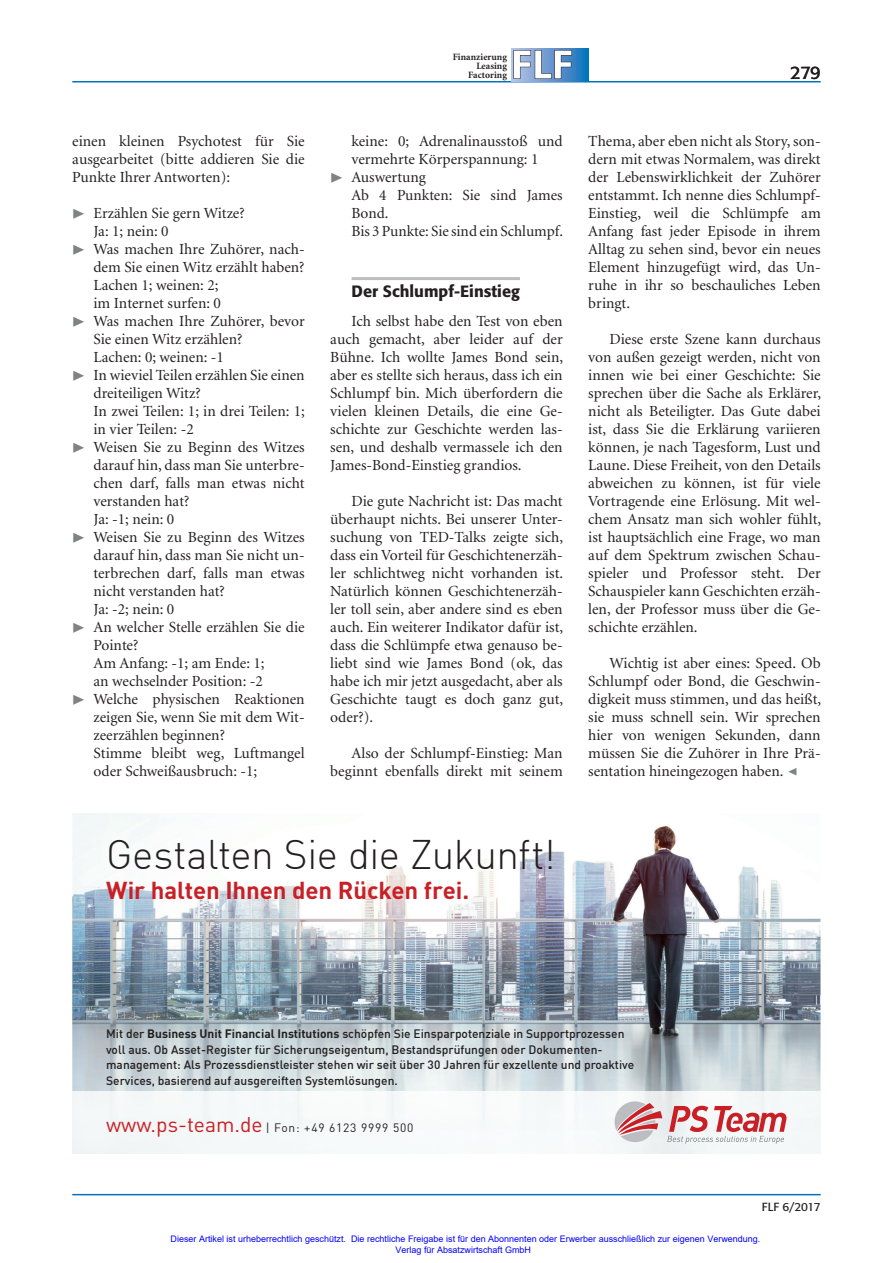
<style>
.page{position:relative;width:893px;height:1263px;background:#fff}
.page>*{position:absolute;margin:0;border:0;box-sizing:border-box;transform-origin:0 0}
.t1{font:300 40.5px "DIN";letter-spacing:-.015em;color:#231f20}
.t2{font:700 24px "DIN";letter-spacing:-.005em;color:#c82026}
.t3{font:18px "Formata";color:#231f20}
.t4{font:500 16.2px "Formata";color:#231f20}
.t5{font:15.45px/18px "Minion";color:#231f20}
.t6{font:500 12px/15.8px "DIN";color:#231f20}
.t7{font:12px "DIN";letter-spacing:.065em;color:#231f20}
.t8{font:11.7px "Formata";letter-spacing:-.02em;color:#231f20}
.t9{font:700 9.6px/9px "Minion";letter-spacing:.005em;color:#231f20;text-align:right}
.t10{font:9px/10.8px "Arial";color:#00f;text-align:center}
.s1{color:#808285}
.s2{font-weight:700}
.s3{font-size:21px;color:#c82026}
</style>
<div class="page">
<hr style="left:72px;top:1194px;width:749px;height:1px;background:#0073bc">
<hr style="left:72px;top:81px;width:749px;height:1px;background:#0073bc">
<hr style="left:352px;top:277px;width:168px;height:3px;background:#bcbdc0">
<img style="left:72px;top:813px;width:748px;height:278px">
<svg style="left:615px;top:1101px;width:171px;height:43px"></svg>
<svg style="left:511px;top:48px;width:77px;height:33px"></svg>
<svg style="left:513px;top:50px;width:59px;height:29px"></svg>
<p class="t5" style="left:72px;top:132px;width:234px;text-align:justify">einen kleinen Psychotest für Sie ausgearbeitet (bitte addieren Sie die Punkte Ihrer Antworten):</p>
<p class="t5" style="left:94px;top:204px;width:153px;text-indent:-21px"><span class="s1">◆</span> Erzählen Sie gern Witze?<br>Ja: 1; nein: 0</p>
<p class="t5" style="left:94px;top:240px;width:213px;text-indent:-21px"><span class="s1">◆</span> Was machen Ihre Zuhörer, nach&shy;dem Sie einen Witz erzählt haben?<br>Lachen 1; weinen: 2;<br>im Internet surfen: 0</p>
<p class="t5" style="left:94px;top:312px;width:213px;text-indent:-21px"><span class="s1">◆</span> Was machen Ihre Zuhörer, bevor<br>Sie einen Witz erzählen?<br>Lachen: 0; weinen: -1</p>
<p class="t5" style="left:94px;top:366px;width:213px;text-indent:-21px"><span class="s1">◆</span> In wieviel Teilen erzählen Sie einen dreiteiligen Witz?<br>In zwei Teilen: 1; in drei Teilen: 1; in vier Teilen: -2</p>
<p class="t5" style="left:94px;top:438px;width:213px;text-indent:-21px"><span class="s1">◆</span> Weisen Sie zu Beginn des Witzes darauf hin, dass man Sie unterbre&shy;chen darf, falls man etwas nicht verstanden hat?<br>Ja: -1; nein: 0</p>
<p class="t5" style="left:94px;top:528px;width:213px;text-indent:-21px"><span class="s1">◆</span> Weisen Sie zu Beginn des Witzes darauf hin, dass man Sie nicht un&shy;terbrechen darf, falls man etwas nicht verstanden hat?<br>Ja: -2; nein: 0</p>
<p class="t5" style="left:94px;top:618px;width:213px;text-indent:-21px"><span class="s1">◆</span> An welcher Stelle erzählen Sie die<br>Pointe?<br>Am Anfang: -1; am Ende: 1;<br>an wechselnder Position: -2</p>
<p class="t5" style="left:94px;top:690px;width:213px;text-indent:-21px"><span class="s1">◆</span> Welche physischen Reaktionen zeigen Sie, wenn Sie mit dem Wit&shy;zeerzählen beginnen?<br>Stimme bleibt weg, Luftmangel oder Schweißausbruch: -1;</p>
<p class="t9" style="left:453px;top:53px;width:56px">Finanzierung<br>Leasing<br>Factoring</p>
<p class="t5" style="left:352px;top:132px;width:213px">keine: 0; Adrenalinausstoß und vermehrte Körperspannung: 1</p>
<p class="t5" style="left:352px;top:168px;width:213px;text-indent:-21px"><span class="s1">◆</span> Auswertung<br>Ab 4 Punkten: Sie sind James<br>Bond.<br>Bis 3 Punkte: Sie sind ein Schlumpf.</p>
<p class="t4" style="left:352px;top:281px;width:170px">Der Schlumpf-Einstieg</p>
<p class="t5" style="left:330px;top:312px;width:234px;text-align:justify;text-indent:21px">Ich selbst habe den Test von eben auch gemacht, aber leider auf der Bühne. Ich wollte James Bond sein, aber es stellte sich heraus, dass ich ein Schlumpf bin. Mich überfordern die vielen kleinen Details, die eine Ge&shy;schichte zur Geschichte werden las&shy;sen, und deshalb vermassele ich den James-Bond-Einstieg grandios.</p>
<p class="t5" style="left:330px;top:492px;width:234px;text-align:justify;text-indent:21px">Die gute Nachricht ist: Das macht überhaupt nichts. Bei unserer Unter&shy;suchung von TED-Talks zeigte sich, dass ein Vorteil für Geschichtenerzäh&shy;ler schlichtweg nicht vorhanden ist.<br>Natürlich können Geschichtenerzäh&shy;ler toll sein, aber andere sind es eben auch. Ein weiterer Indikator dafür ist, dass die Schlümpfe etwa genauso be&shy;liebt sind wie James Bond (ok, das habe ich mir jetzt ausgedacht, aber als Geschichte taugt es doch ganz gut, oder?).</p>
<p class="t5" style="left:330px;top:744px;width:234px;text-align:right">Also der Schlumpf-Einstieg: Man beginnt ebenfalls direkt mit seinem</p>
<h1 class="t1" style="left:106px;top:830px;width:451px">Gestalten Sie die Zukunft!</h1>
<h2 class="t2" style="left:106px;top:875px;width:365px">Wir halten Ihnen den Rücken frei.</h2>
<p class="t3" style="left:790px;top:61px;width:32px">279</p>
<p class="t5" style="left:588px;top:132px;width:234px;text-align:justify">Thema, aber eben nicht als Story, son&shy;dern mit etwas Normalem, was direkt der Lebenswirklichkeit der Zuhörer entstammt. Ich nenne dies Schlumpf-Einstieg, weil die Schlümpfe am Anfang fast jeder Episode in ihrem Alltag zu sehen sind, bevor ein neues Element hinzugefügt wird, das Un&shy;ruhe in ihr so beschauliches Leben bringt.</p>
<p class="t5" style="left:588px;top:330px;width:234px;text-align:justify;text-indent:21px">Diese erste Szene kann durchaus von außen gezeigt werden, nicht von innen wie bei einer Geschichte: Sie sprechen über die Sache als Erklärer, nicht als Beteiligter. Das Gute dabei ist, dass Sie die Erklärung variieren können, je nach Tagesform, Lust und Laune. Diese Freiheit, von den Details abweichen zu können, ist für viele Vortragende eine Erlösung. Mit wel&shy;chem Ansatz man sich wohler fühlt, ist hauptsächlich eine Frage, wo man auf dem Spektrum zwischen Schau&shy;spieler und Professor steht. Der Schauspieler kann Geschichten erzäh&shy;len, der Professor muss über die Ge&shy;schichte erzählen.</p>
<p class="t5" style="left:588px;top:654px;width:234px;text-align:justify;text-indent:21px">Wichtig ist aber eines: Speed. Ob Schlumpf oder Bond, die Geschwin&shy;digkeit muss stimmen, und das heißt, sie muss schnell sein. Wir sprechen hier von wenigen Sekunden, dann müssen Sie die Zuhörer in Ihre Prä&shy;sentation hineingezogen haben.</p>
<p class="t6" style="left:106px;top:1025px;width:530px">Mit der <span class="s2">Business Unit Financial Institutions</span> schöpfen Sie Einsparpotenziale in Supportprozessen voll aus. Ob Asset-Register für Sicherungseigentum, Bestandsprüfungen oder Dokumenten&shy;management: Als Prozessdienstleister stehen wir seit über 30 Jahren für exzellente und proaktive Services, basierend auf ausgereiften Systemlösungen.</p>
<p class="t7" style="left:106px;top:1120px;width:309px"><span class="s3">www.ps-team.de</span> | Fon: +49 6123 9999 500</p>
<p class="t8" style="left:762px;top:1200px;width:60px">FLF 6/2017</p>
<p class="t10" style="left:171px;top:1233px;width:591px">Dieser Artikel ist urheberrechtlich geschützt. Die rechtliche Freigabe ist für den Abonnenten oder Erwerber ausschließlich zur eigenen Verwendung.<br>Verlag für Absatzwirtschaft GmbH</p>
</div>
